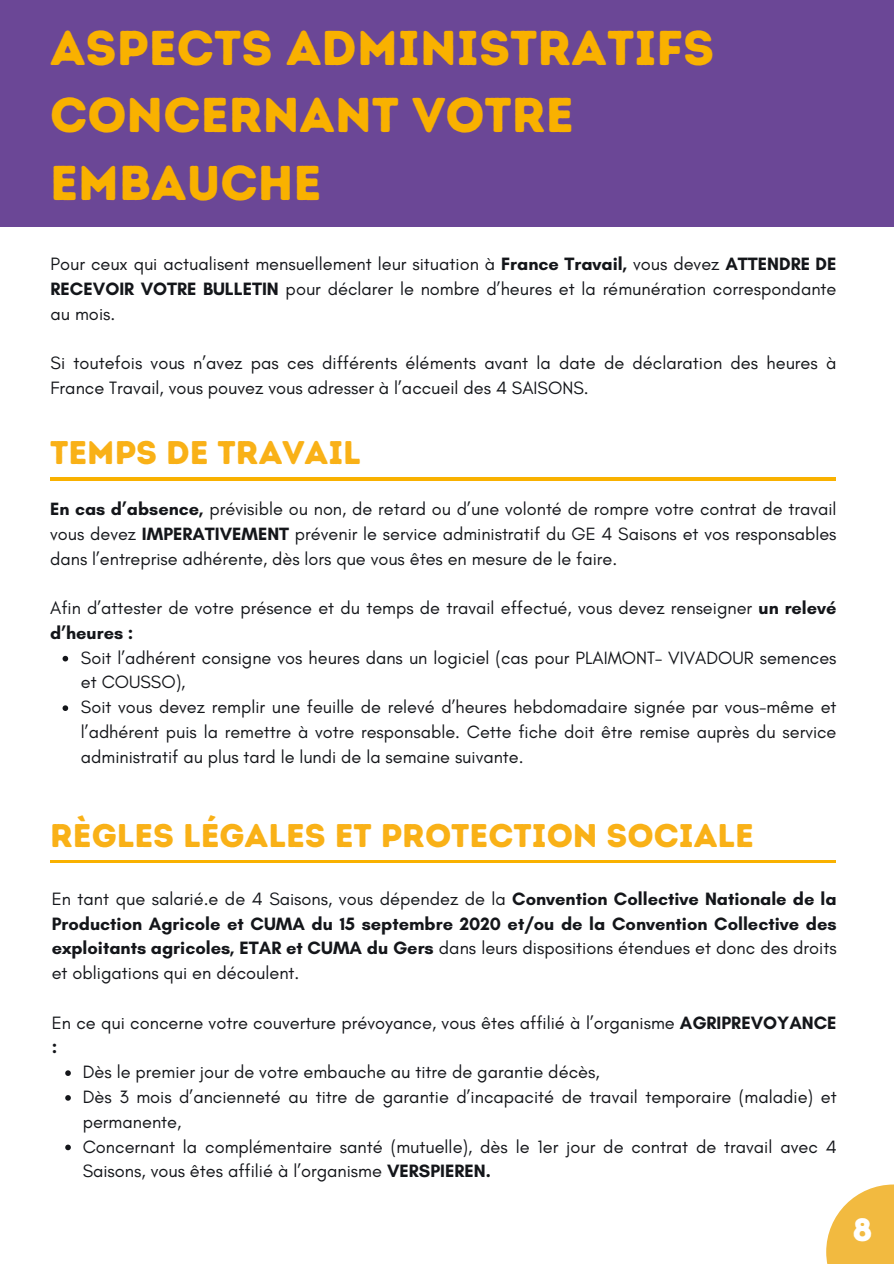
<style>
.page{position:relative;width:894px;height:1264px;background:#fff}
.page>*{position:absolute;margin:0;border:0;box-sizing:border-box;transform-origin:0 0}
.t1{font:48.9px/67.5px "Intro Rust Base";color:#f9b100}
.t2{font:32.85px "Intro Rust Base";color:#f9b117}
.t3{font:32.25px "Intro Rust Base";color:#fff}
.t4{font:18.15px/24.8px "Glacial Indifference";color:#14161a}
.t5{font:700 18.15px/24.8px "Glacial Indifference";color:#14161a;text-align:justify}
.s1{font-weight:700}
.s2{font-weight:400}
</style>
<div class="page">
<hr style="left:50px;top:478px;width:785px;height:2px;background:#f9b100">
<svg style="left:63px;top:656px;width:5px;height:5px"></svg>
<svg style="left:63px;top:705px;width:5px;height:6px"></svg>
<div style="left:0;top:0;width:893px;height:227px;background:#6b4796"></div>
<hr style="left:50px;top:860px;width:785px;height:2px;background:#f9b100">
<svg style="left:65px;top:1070px;width:6px;height:5px"></svg>
<svg style="left:65px;top:1095px;width:6px;height:5px"></svg>
<svg style="left:65px;top:1144px;width:6px;height:6px"></svg>
<svg style="left:826px;top:1184px;width:67px;height:79px;fill:#f2ba40"></svg>
<p class="t1" style="left:50px;top:14px;width:665px">ASPECTS ADMINISTRATIFS<br>CONCERNANT VOTRE<br>EMBAUCHE</p>
<p class="t4" style="left:51px;top:251px;width:787px;text-align:justify">Pour ceux qui actualisent mensuellement leur situation à <span class="s1">France Travail,</span> vous devez <span class="s1">ATTENDRE DE RECEVOIR VOTRE BULLETIN</span> pour déclarer le nombre d’heures et la rémunération correspondante au mois.</p>
<p class="t4" style="left:51px;top:350px;width:787px">Si toutefois vous n’avez pas ces différents éléments avant la date de déclaration des heures à<br>France Travail, vous pouvez vous adresser à l’accueil des 4 SAISONS.</p>
<h2 class="t2" style="left:50px;top:433px;width:312px">TEMPS DE TRAVAIL</h2>
<p class="t4" style="left:50px;top:496px;width:787px;text-align:justify"><span class="s1">En cas d’absence,</span> prévisible ou non, de retard ou d’une volonté de rompre votre contrat de travail vous devez <span class="s1">IMPERATIVEMENT</span> prévenir le service administratif du GE 4 Saisons et vos responsables dans l’entreprise adhérente, dès lors que vous êtes en mesure de le faire.</p>
<p class="t4" style="left:50px;top:595px;width:787px">Afin d’attester de votre présence et du temps de travail effectué, vous devez renseigner <span class="s1">un relevé d’heures :</span></p>
<p class="t4" style="left:81px;top:645px;width:756px">Soit l’adhérent consigne vos heures dans un logiciel (cas pour PLAIMONT– VIVADOUR semences et COUSSO),</p>
<p class="t4" style="left:81px;top:694px;width:756px;text-align:justify">Soit vous devez remplir une feuille de relevé d’heures hebdomadaire signée par vous-même et l’adhérent puis la remettre à votre responsable. Cette fiche doit être remise auprès du service administratif au plus tard le lundi de la semaine suivante.</p>
<p class="t2" style="left:50px;top:815px;width:705px">RÈGLES LÉGALES ET PROTECTION SOCIALE</p>
<p class="t5" style="left:52px;top:886px;width:786px"><span class="s2">En tant que salarié.e de 4 Saisons, vous dépendez de la</span> Convention Collective Nationale de la Production Agricole et CUMA du 15 septembre 2020 et/ou de la Convention Collective des exploitants agricoles, ETAR et CUMA du Gers <span class="s2">dans leurs dispositions étendues et donc des droits et obligations qui en découlent.</span></p>
<p class="t4" style="left:52px;top:1009px;width:786px">En ce qui concerne votre couverture prévoyance, vous êtes affilié à l’organisme <span class="s1">AGRIPREVOYANCE :</span></p>
<h2 class="t4" style="left:83px;top:1059px;width:518px">Dès le premier jour de votre embauche au titre de garantie décès,</h2>
<p class="t4" style="left:83px;top:1084px;width:755px">Dès 3 mois d’ancienneté au titre de garantie d’incapacité de travail temporaire (maladie) et permanente,</p>
<p class="t4" style="left:83px;top:1133px;width:755px">Concernant la complémentaire santé (mutuelle), dès le 1er jour de contrat de travail avec 4<br>Saisons, vous êtes affilié à l’organisme <span class="s1">VERSPIEREN.</span></p>
<p class="t3" style="left:852px;top:1209px;width:22px">8</p>
</div>
